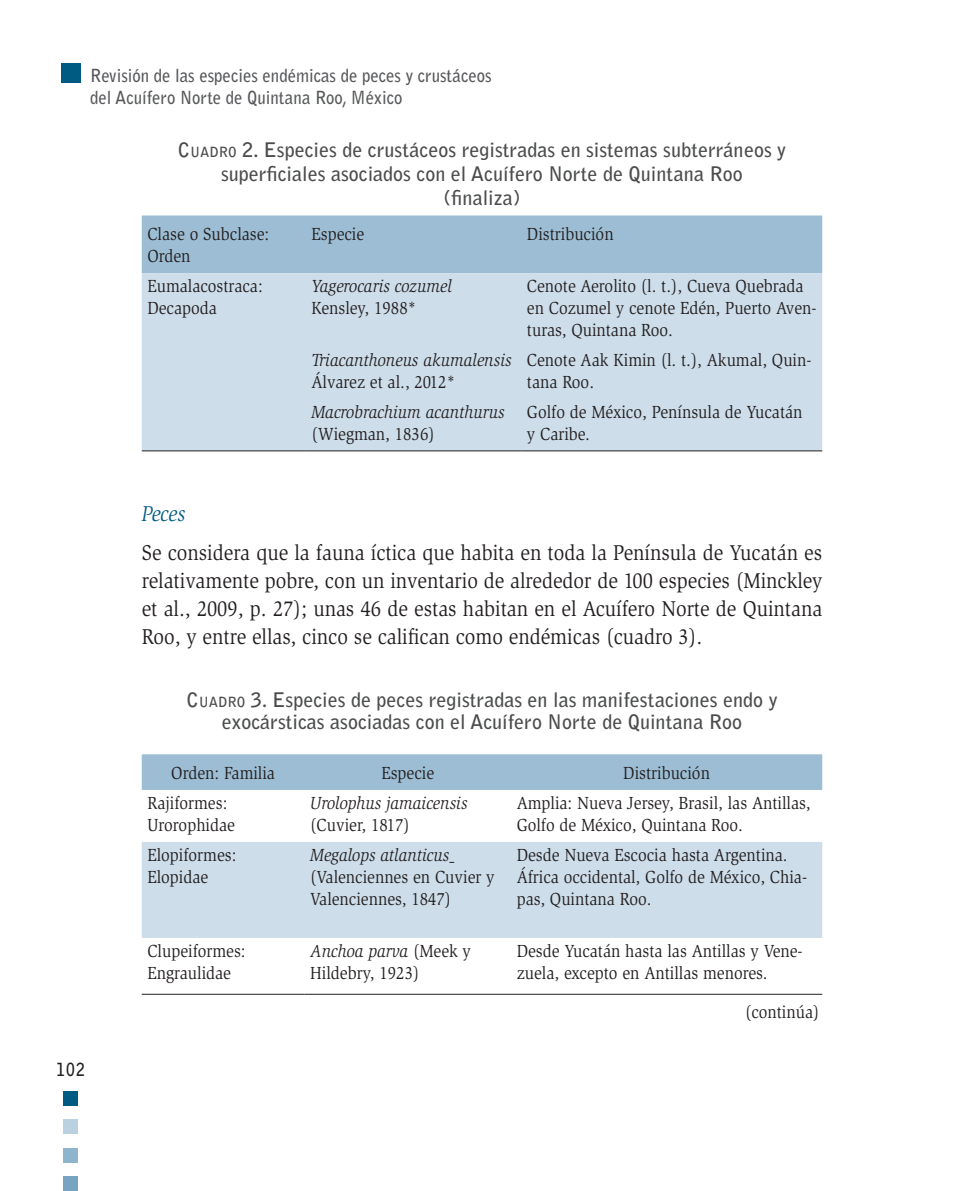
<style>
.page{position:relative;width:964px;height:1191px;background:#fff}
.page>*{position:absolute;margin:0;border:0;box-sizing:border-box;transform-origin:0 0}
.t1{font:22px/28px "Slimbach Std";color:#231f20;text-align:justify;scale:.9 1}
.t2{font:italic 22px "Slimbach Std";color:#005b82;scale:.9 1}
.t3{font:700 20px/24px "Bell Gothic Std";color:#4b4c4d;text-align:center}
.t4{font:18px/22px "Slimbach Std";color:#231f20;scale:.9 1}
.t5{font:italic 18px "Slimbach Std";color:#231f20;scale:.9 1}
.t6{font:700 18px/22px "Bell Gothic Std";color:#57585a;scale:.93 1}
.t7{font:700 18px "Bell Gothic Std";color:#231f20;scale:.87 1}
.s1{font-style:inherit}
.s2{font-size:14px}
.s3{font-style:italic}
</style>
<div class="page">
<div style="left:61px;top:63px;width:20px;height:20px;background:#005b82"></div>
<div style="left:64px;top:1091px;width:14px;height:14px;background:#005b82"></div>
<div style="left:64px;top:1176px;width:14px;height:15px;background:#76a4c1"></div>
<div style="left:64px;top:1119px;width:14px;height:15px;background:#bad1e0"></div>
<div style="left:64px;top:1148px;width:14px;height:14px;background:#8fb4cd"></div>
<div style="left:142px;top:215px;width:680px;height:58px;background:#9cbdd3"></div>
<div style="left:142px;top:273px;width:680px;height:177px;background:#cddde9"></div>
<hr style="left:142px;top:450px;width:164px;height:1px;background:#231f20">
<hr style="left:306px;top:450px;width:215px;height:1px;background:#231f20">
<hr style="left:521px;top:450px;width:301px;height:1px;background:#231f20">
<div style="left:142px;top:754px;width:680px;height:36px;background:#9cbdd3"></div>
<div style="left:142px;top:842px;width:680px;height:96px;background:#cddde9"></div>
<hr style="left:142px;top:994px;width:163px;height:1px;background:#231f20">
<hr style="left:305px;top:994px;width:206px;height:1px;background:#231f20">
<hr style="left:511px;top:994px;width:311px;height:1px;background:#231f20">
<p class="t6" style="left:90px;top:64px;width:433px">Revisión de las especies endémicas de peces y crustáceos del Acuífero Norte de Quintana Roo, México</p>
<p class="t3" style="left:178px;top:138px;width:610px"><span class="s1">C</span><span class="s2">UADRO</span> 2. Especies de crustáceos registradas en sistemas subterráneos y superficiales asociados con el Acuífero Norte de Quintana Roo<br>(finaliza)</p>
<p class="t4" style="left:147px;top:223px;width:137px">Clase o Subclase:<br>Orden</p>
<p class="t4" style="left:311px;top:223px;width:60px">Especie</p>
<p class="t4" style="left:527px;top:223px;width:98px">Distribución</p>
<p class="t4" style="left:147px;top:275px;width:130px">Eumalacostraca:<br>Decapoda</p>
<p class="t5" style="left:311px;top:275px;width:157px">Yagerocaris cozumel</p>
<p class="t4" style="left:527px;top:275px;width:323px">Cenote Aerolito (l. t.), Cueva Quebrada en Cozumel y cenote Edén, Puerto Aven&shy;turas, Quintana Roo.</p>
<p class="t4" style="left:311px;top:297px;width:118px">Kensley, 1988*</p>
<p class="t5" style="left:311px;top:349px;width:224px">Triacanthoneus akumalensis</p>
<p class="t4" style="left:311px;top:371px;width:161px">Álvarez et al., 2012*</p>
<p class="t5" style="left:311px;top:401px;width:216px">Macrobrachium acanthurus</p>
<p class="t4" style="left:311px;top:422px;width:138px">(Wiegman, 1836)</p>
<p class="t4" style="left:527px;top:349px;width:318px">Cenote Aak Kimin (l. t.), Akumal, Quin&shy;tana Roo.</p>
<p class="t4" style="left:527px;top:400px;width:308px">Golfo de México, Península de Yucatán y Caribe.</p>
<p class="t2" style="left:142px;top:501px;width:50px">Peces</p>
<p class="t1" style="left:142px;top:539px;width:757px">Se considera que la fauna íctica que habita en toda la Península de Yucatán es relativamente pobre, con un inventario de alrededor de 100 especies (Minckley et al., 2009, p. 27); unas 46 de estas habitan en el Acuífero Norte de Quintana Roo, y entre ellas, cinco se califican como endémicas (cuadro 3).</p>
<p class="t3" style="left:186px;top:688px;width:592px;line-height:22px"><span class="s1">C</span><span class="s2">UADRO</span> 3. Especies de peces registradas en las manifestaciones endo y exocársticas asociadas con el Acuífero Norte de Quintana Roo</p>
<p class="t4" style="left:171px;top:761px;width:117px">Orden: Familia</p>
<p class="t4" style="left:381px;top:761px;width:60px">Especie</p>
<p class="t4" style="left:623px;top:761px;width:98px">Distribución</p>
<p class="t4" style="left:147px;top:791px;width:99px">Rajiformes:<br>Urorophidae</p>
<p class="t5" style="left:310px;top:792px;width:176px">Urolophus jamaicensis</p>
<p class="t4" style="left:517px;top:791px;width:328px">Amplia: Nueva Jersey, Brasil, las Antillas,<br>Golfo de México, Quintana Roo.</p>
<p class="t4" style="left:310px;top:813px;width:112px">(Cuvier, 1817)</p>
<p class="t4" style="left:147px;top:843px;width:100px">Elopiformes:<br>Elopidae</p>
<p class="t5" style="left:310px;top:844px;width:156px">Megalops atlanticus</p>
<p class="t4" style="left:310px;top:865px;width:206px">(Valenciennes en Cuvier y<br>Valenciennes, 1847)</p>
<p class="t4" style="left:517px;top:843px;width:324px">Desde Nueva Escocia hasta Argentina.<br>África occidental, Golfo de México, Chia&shy;pas, Quintana Roo.</p>
<p class="t7" style="left:56px;top:1058px;width:34px">102</p>
<p class="t4" style="left:147px;top:939px;width:111px">Clupeiformes:<br>Engraulidae</p>
<p class="t4" style="left:310px;top:939px;width:180px"><span class="s3">Anchoa parva</span> (Meek y<br>Hildebry, 1923)</p>
<p class="t4" style="left:517px;top:939px;width:319px">Desde Yucatán hasta las Antillas y Vene&shy;zuela, excepto en Antillas menores.</p>
<p class="t4" style="left:745px;top:1001px;width:84px">(continúa)</p>
</div>
